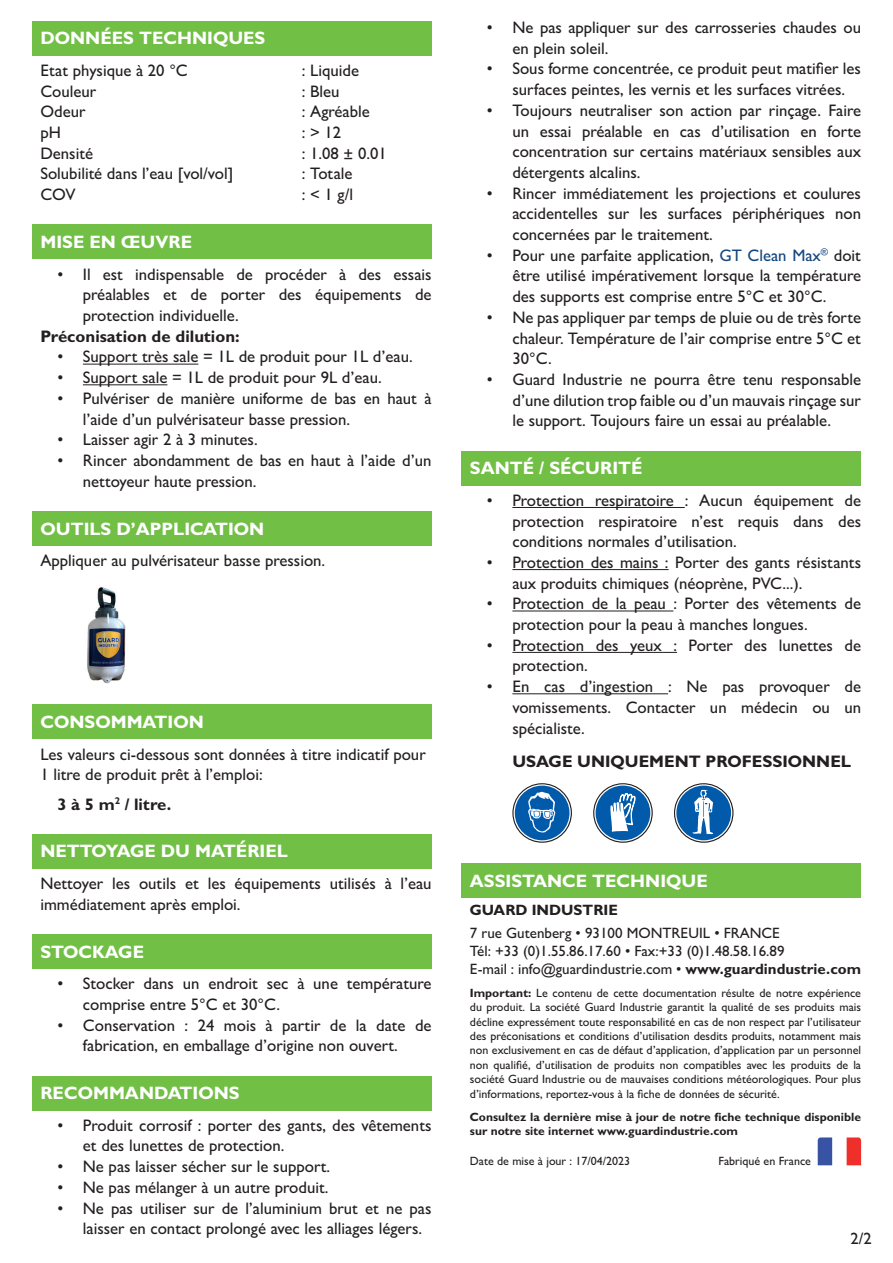
<style>
.page{position:relative;width:893px;height:1263px;background:#fff}
.page>*{position:absolute;margin:0;border:0;box-sizing:border-box;transform-origin:0 0}
.Retrait_corps_de_tex{font:700 18px "Gill Sans MT Std";color:#fff}
.Retrait_corps_de_tex-2{font:500 16.8px/20.7px "Gill Sans MT Std";color:#231f20}
.Paragraphe_bullet{font:500 16.8px/20.7px "Gill Sans MT Std";color:#231f20}
.Retrait_corps_de_tex-3{font:700 16.8px "Gill Sans MT Std";color:#231f20}
.Paragraphe_bullet-2{font:700 16.8px "Gill Sans MT Std";color:#231f20}
.Retrait_corps_de_tex-4{font:500 16.5px "Gill Sans MT Std";color:#231f20}
.t1{font:500 15px "Gill Sans MT Std";color:#231f20}
.t2{font:700 15px "Gill Sans MT Std";color:#231f20}
.Retrait_corps_de_tex-5{font:500 12px/14.4px "Gill Sans MT Std";color:#231f20;text-align:justify}
.Retrait_corps_de_tex-6{font:700 12px/14.4px "Gill Sans MT Std";color:#231f20}
.s1{color:#134680}
.s2{font-weight:700}
</style>
<div class="page">
<hr style="left:83px;top:364px;width:115px;height:1px;background:#231f20">
<hr style="left:83px;top:384px;width:84px;height:1px;background:#231f20">
<div style="left:32px;top:21px;width:400px;height:34px;background:#71bf44"></div>
<div style="left:32px;top:225px;width:400px;height:34px;background:#71bf44"></div>
<div style="left:32px;top:511px;width:400px;height:34px;background:#71bf44"></div>
<img style="left:87px;top:587px;width:39px;height:97px">
<div style="left:32px;top:705px;width:400px;height:34px;background:#71bf44"></div>
<div style="left:32px;top:834px;width:400px;height:34px;background:#71bf44"></div>
<div style="left:32px;top:934px;width:400px;height:34px;background:#71bf44"></div>
<div style="left:32px;top:1076px;width:400px;height:34px;background:#71bf44"></div>
<hr style="left:512px;top:507px;width:173px;height:1px;background:#231f20">
<hr style="left:512px;top:569px;width:157px;height:1px;background:#231f20">
<hr style="left:512px;top:611px;width:161px;height:1px;background:#231f20">
<hr style="left:512px;top:652px;width:165px;height:1px;background:#231f20">
<hr style="left:512px;top:693px;width:156px;height:1px;background:#231f20">
<div style="left:461px;top:451px;width:400px;height:34px;background:#71bf44"></div>
<svg style="left:512px;top:783px;width:60px;height:60px"></svg>
<svg style="left:593px;top:783px;width:60px;height:60px"></svg>
<svg style="left:674px;top:783px;width:59px;height:60px"></svg>
<div style="left:461px;top:863px;width:400px;height:34px;background:#71bf44"></div>
<svg style="left:847px;top:1137px;width:14px;height:28px"></svg>
<p class="Retrait_corps_de_tex" style="left:40px;top:27px;width:227px">DONNÉES TECHNIQUES</p>
<p class="Retrait_corps_de_tex-2" style="left:40px;top:60px;width:149px">Etat physique à 20 °C</p>
<p class="Retrait_corps_de_tex-2" style="left:302px;top:60px;width:59px">: Liquide</p>
<p class="Retrait_corps_de_tex-2" style="left:40px;top:81px;width:57px">Couleur</p>
<p class="Retrait_corps_de_tex-2" style="left:302px;top:81px;width:39px">: Bleu</p>
<p class="Retrait_corps_de_tex-2" style="left:40px;top:101px;width:47px">Odeur</p>
<p class="Retrait_corps_de_tex-2" style="left:302px;top:101px;width:69px">: Agréable</p>
<p class="Retrait_corps_de_tex-2" style="left:40px;top:122px;width:22px">pH</p>
<p class="Retrait_corps_de_tex-2" style="left:302px;top:122px;width:41px">: &gt; 12</p>
<p class="Retrait_corps_de_tex-2" style="left:40px;top:143px;width:54px">Densité</p>
<p class="Retrait_corps_de_tex-2" style="left:302px;top:143px;width:86px">: 1.08 ± 0.01</p>
<p class="Retrait_corps_de_tex-2" style="left:40px;top:163px;width:195px">Solubilité dans l’eau [vol/vol]</p>
<p class="Retrait_corps_de_tex-2" style="left:302px;top:163px;width:52px">: Totale</p>
<p class="Retrait_corps_de_tex-2" style="left:40px;top:184px;width:37px">COV</p>
<p class="Retrait_corps_de_tex-2" style="left:302px;top:184px;width:53px">: &lt; 1 g/l</p>
<p class="Retrait_corps_de_tex" style="left:40px;top:231px;width:153px">MISE EN ŒUVRE</p>
<p class="Retrait_corps_de_tex-2" style="left:83px;top:263px;width:350px;text-align:justify;text-indent:-26px">• Il est indispensable de procéder à des essais préalables et de porter des équipements de protection individuelle.</p>
<p class="Paragraphe_bullet-2" style="left:40px;top:326px;width:201px">Préconisation de dilution:</p>
<p class="Retrait_corps_de_tex-2" style="left:57px;top:346px;width:357px">• Support très sale = 1L de produit pour 1L d’eau.</p>
<p class="Retrait_corps_de_tex-2" style="left:57px;top:367px;width:326px">• Support sale = 1L de produit pour 9L d’eau.</p>
<p class="Retrait_corps_de_tex-2" style="left:83px;top:388px;width:350px;text-indent:-26px">• Pulvériser de manière uniforme de bas en haut à l’aide d’un pulvérisateur basse pression.</p>
<p class="Retrait_corps_de_tex-2" style="left:57px;top:429px;width:202px">• Laisser agir 2 à 3 minutes.</p>
<p class="Retrait_corps_de_tex-2" style="left:83px;top:450px;width:350px;text-indent:-26px">• Rincer abondamment de bas en haut à l’aide d’un nettoyeur haute pression.</p>
<p class="Retrait_corps_de_tex" style="left:41px;top:517px;width:225px">OUTILS D’APPLICATION</p>
<p class="Paragraphe_bullet" style="left:40px;top:550px;width:286px">Appliquer au pulvérisateur basse pression.</p>
<p class="Retrait_corps_de_tex" style="left:40px;top:711px;width:165px">CONSOMMATION</p>
<p class="Retrait_corps_de_tex-2" style="left:40px;top:743px;width:387px">Les valeurs ci-dessous sont données à titre indicatif pour<br>1 litre de produit prêt à l’emploi:</p>
<p class="Retrait_corps_de_tex-3" style="left:57px;top:793px;width:116px">3 à 5 m<sup>2</sup> / litre.</p>
<p class="Retrait_corps_de_tex" style="left:40px;top:840px;width:249px">NETTOYAGE DU MATÉRIEL</p>
<p class="Paragraphe_bullet" style="left:40px;top:873px;width:393px">Nettoyer les outils et les équipements utilisés à l’eau immédiatement après emploi.</p>
<p class="Retrait_corps_de_tex" style="left:40px;top:940px;width:105px">STOCKAGE</p>
<p class="Retrait_corps_de_tex-2" style="left:83px;top:973px;width:350px;text-indent:-26px">• Stocker dans un endroit sec à une température comprise entre 5°C et 30°C.</p>
<p class="Retrait_corps_de_tex-2" style="left:57px;top:1014px;width:376px;text-align:center">• Conservation : 24 mois à partir de la date de fabrication, en emballage d’origine non ouvert.</p>
<p class="Retrait_corps_de_tex" style="left:40px;top:1082px;width:201px">RECOMMANDATIONS</p>
<p class="Retrait_corps_de_tex-2" style="left:83px;top:1114px;width:350px;text-indent:-26px">• Produit corrosif : porter des gants, des vêtements et des lunettes de protection.</p>
<p class="Retrait_corps_de_tex-2" style="left:57px;top:1156px;width:274px">• Ne pas laisser sécher sur le support.</p>
<p class="Retrait_corps_de_tex-2" style="left:57px;top:1177px;width:273px">• Ne pas mélanger à un autre produit.</p>
<p class="Retrait_corps_de_tex-2" style="left:83px;top:1197px;width:350px;text-indent:-26px">• Ne pas utiliser sur de l’aluminium brut et ne pas laisser en contact prolongé avec les alliages légers.</p>
<p class="Retrait_corps_de_tex-2" style="left:512px;top:17px;width:350px;text-indent:-26px">• Ne pas appliquer sur des carrosseries chaudes ou en plein soleil.</p>
<p class="Retrait_corps_de_tex-2" style="left:487px;top:58px;width:376px;text-align:center">• Sous forme concentrée, ce produit peut matifier les surfaces peintes, les vernis et les surfaces vitrées.</p>
<p class="Retrait_corps_de_tex-2" style="left:512px;top:100px;width:350px;text-align:justify;text-indent:-26px">• Toujours neutraliser son action par rinçage. Faire un essai préalable en cas d’utilisation en forte concentration sur certains matériaux sensibles aux détergents alcalins.</p>
<p class="Retrait_corps_de_tex-2" style="left:512px;top:182px;width:350px;text-align:justify;text-indent:-26px">• Rincer immédiatement les projections et coulures accidentelles sur les surfaces périphériques non concernées par le traitement.</p>
<p class="Retrait_corps_de_tex-2" style="left:512px;top:245px;width:350px;text-align:justify;text-indent:-26px">• Pour une parfaite application, <span class="s1">GT Clean Max</span><sup>®</sup> doit être utilisé impérativement lorsque la température des supports est comprise entre 5°C et 30°C.</p>
<p class="Retrait_corps_de_tex-2" style="left:512px;top:307px;width:350px;text-align:justify;text-indent:-26px">• Ne pas appliquer par temps de pluie ou de très forte chaleur. Température de l’air comprise entre 5°C et 30°C.</p>
<p class="Retrait_corps_de_tex-2" style="left:512px;top:369px;width:350px;text-align:justify;text-indent:-26px">• Guard Industrie ne pourra être tenu responsable d’une dilution trop faible ou d’un mauvais rinçage sur le support. Toujours faire un essai au préalable.</p>
<p class="Retrait_corps_de_tex" style="left:470px;top:457px;width:174px">SANTÉ / SÉCURITÉ</p>
<p class="Retrait_corps_de_tex-2" style="left:512px;top:490px;width:350px;text-align:justify;text-indent:-26px">• Protection respiratoire : Aucun équipement de protection respiratoire n’est requis dans des conditions normales d’utilisation.</p>
<p class="Retrait_corps_de_tex-2" style="left:512px;top:552px;width:350px;text-indent:-26px">• Protection des mains : Porter des gants résistants aux produits chimiques (néoprène, PVC...).</p>
<p class="Retrait_corps_de_tex-2" style="left:512px;top:593px;width:350px;text-indent:-26px">• Protection de la peau : Porter des vêtements de protection pour la peau à manches longues.</p>
<p class="Retrait_corps_de_tex-2" style="left:512px;top:634px;width:350px;text-indent:-26px">• Protection des yeux : Porter des lunettes de protection.</p>
<p class="Retrait_corps_de_tex-2" style="left:512px;top:676px;width:350px;text-align:justify;text-indent:-26px">• En cas d’ingestion : Ne pas provoquer de vomissements. Contacter un médecin ou un spécialiste.</p>
<p class="Retrait_corps_de_tex-3" style="left:512px;top:751px;width:340px">USAGE UNIQUEMENT PROFESSIONNEL</p>
<p class="Retrait_corps_de_tex" style="left:470px;top:869px;width:239px">ASSISTANCE TECHNIQUE</p>
<p class="t2" style="left:470px;top:901px;width:150px">GUARD INDUSTRIE</p>
<p class="t1" style="left:470px;top:924px;width:312px">7 rue Gutenberg • 93100 MONTREUIL • FRANCE</p>
<p class="t1" style="left:470px;top:942px;width:316px">Tél: +33 (0)1.55.86.17.60 • Fax:+33 (0)1.48.58.16.89</p>
<p class="t1" style="left:470px;top:960px;width:393px">E-mail : info@guardindustrie.com • <span class="s2">www.guardindustrie.com</span></p>
<p class="Retrait_corps_de_tex-5" style="left:470px;top:985px;width:393px"><span class="s2">Important:</span> Le contenu de cette documentation résulte de notre expérience du produit. La société Guard Industrie garantit la qualité de ses produits mais décline expressément toute responsabilité en cas de non respect par l’utilisateur des préconisations et conditions d’utilisation desdits produits, notamment mais non exclusivement en cas de défaut d’application, d’application par un personnel non qualifié, d’utilisation de produits non compatibles avec les produits de la société Guard Industrie ou de mauvaises conditions météorologiques. Pour plus d’informations, reportez-vous à la fiche de données de sécurité.</p>
<p class="Retrait_corps_de_tex-6" style="left:470px;top:1109px;width:393px">Consultez la dernière mise à jour de notre fiche technique disponible sur notre site internet www.guardindustrie.com</p>
<p class="Retrait_corps_de_tex-5" style="left:470px;top:1154px;width:162px">Date de mise à jour : 17/04/2023</p>
<p class="Retrait_corps_de_tex-5" style="left:718px;top:1154px;width:94px">Fabriqué en France</p>
<p class="Retrait_corps_de_tex-4" style="left:851px;top:1228px;width:23px">2/2</p>
</div>
